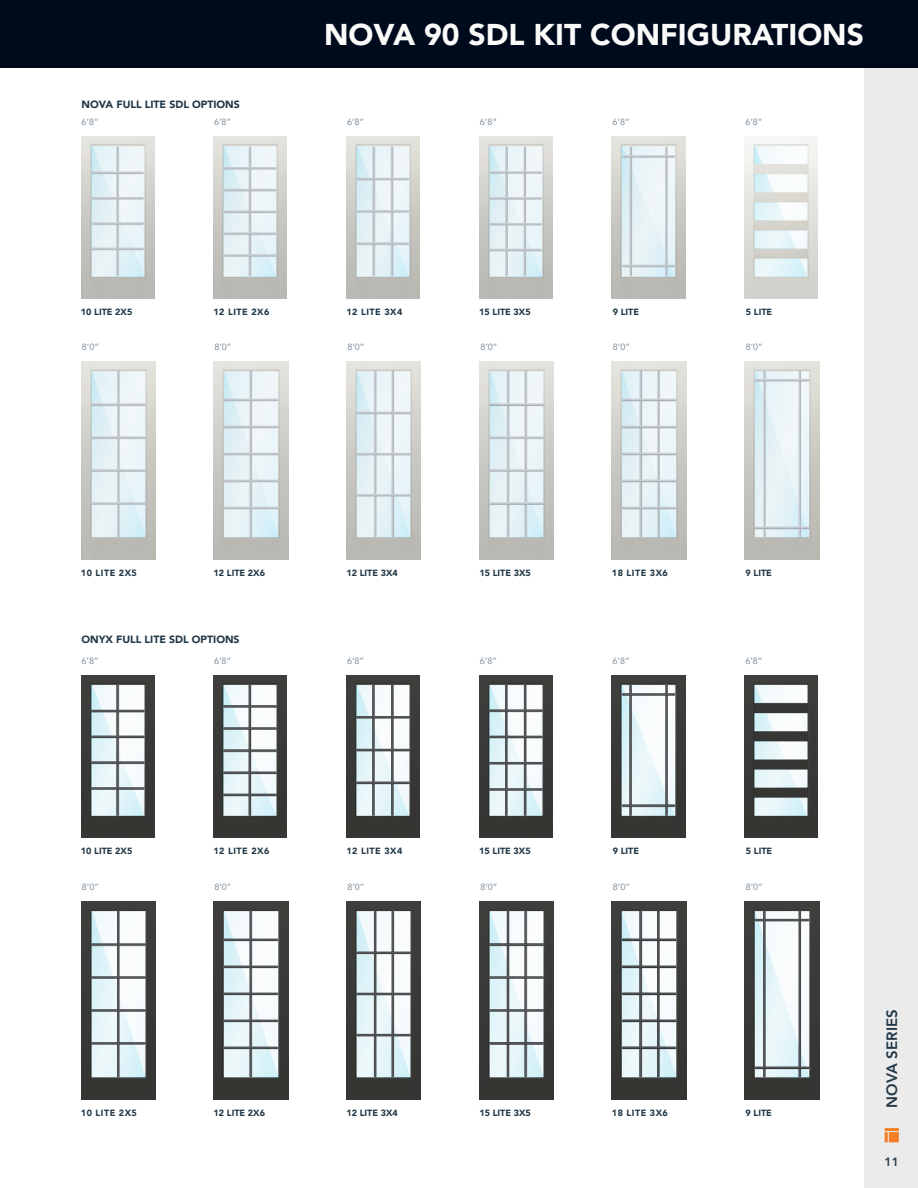
<style>
.page{position:relative;width:918px;height:1188px;background:#fff}
.page>*{position:absolute;margin:0;border:0;box-sizing:border-box;transform-origin:0 0}
.t1{font:900 30px "Avenir";color:#fbfbfa}
.t2{font:800 15px "Avenir";color:#223847}
.t3{font:800 12px "Avenir";color:#223847}
.t4{font:900 10.5px "Avenir";color:#223847}
.t5{font:900 9px "Avenir";color:#223847}
.t6{font:9px "Avenir";color:#7b8a97}
.t7{font:900 9px "Avenir";letter-spacing:.05em;color:#223847}
</style>
<div class="page">
<div style="left:864px;top:68px;width:54px;height:1120px;background:#ebebec"></div>
<svg style="left:885px;top:1128px;width:14px;height:14px"></svg>
<div style="left:0;top:0;width:918px;height:68px;background:#000a1d"></div>
<img style="left:81px;top:136px;width:73px;height:162px">
<div style="left:81px;top:675px;width:73px;height:163px;background:#373836"></div>
<img style="left:214px;top:136px;width:73px;height:162px">
<div style="left:214px;top:675px;width:73px;height:163px;background:#373836"></div>
<img style="left:346px;top:136px;width:74px;height:162px">
<div style="left:346px;top:675px;width:74px;height:163px;background:#373836"></div>
<img style="left:479px;top:136px;width:73px;height:162px">
<div style="left:479px;top:675px;width:73px;height:163px;background:#373836"></div>
<img style="left:612px;top:136px;width:73px;height:162px">
<img style="left:745px;top:138px;width:73px;height:160px">
<div style="left:612px;top:675px;width:73px;height:163px;background:#373836"></div>
<img style="left:745px;top:675px;width:73px;height:163px">
<svg style="left:91px;top:146px;width:53px;height:130px"></svg>
<svg style="left:90px;top:684px;width:55px;height:132px"></svg>
<img style="left:81px;top:361px;width:75px;height:198px">
<div style="left:81px;top:901px;width:75px;height:198px;background:#383937"></div>
<img style="left:214px;top:361px;width:74px;height:198px">
<div style="left:214px;top:901px;width:74px;height:198px;background:#383836"></div>
<img style="left:346px;top:361px;width:75px;height:198px">
<div style="left:346px;top:901px;width:75px;height:198px;background:#383937"></div>
<img style="left:479px;top:361px;width:75px;height:198px">
<div style="left:479px;top:901px;width:75px;height:198px;background:#383937"></div>
<img style="left:612px;top:361px;width:74px;height:198px">
<div style="left:612px;top:901px;width:74px;height:198px;background:#383836"></div>
<img style="left:745px;top:361px;width:74px;height:198px">
<div style="left:745px;top:901px;width:74px;height:198px;background:#383836"></div>
<svg style="left:224px;top:146px;width:52px;height:130px"></svg>
<svg style="left:223px;top:684px;width:54px;height:132px"></svg>
<svg style="left:357px;top:146px;width:52px;height:130px"></svg>
<svg style="left:356px;top:684px;width:54px;height:132px"></svg>
<svg style="left:489px;top:146px;width:53px;height:130px"></svg>
<svg style="left:489px;top:684px;width:54px;height:132px"></svg>
<svg style="left:622px;top:146px;width:53px;height:130px"></svg>
<svg style="left:621px;top:684px;width:55px;height:132px"></svg>
<svg style="left:91px;top:370px;width:55px;height:168px"></svg>
<svg style="left:91px;top:910px;width:55px;height:168px"></svg>
<svg style="left:223px;top:370px;width:56px;height:168px"></svg>
<svg style="left:223px;top:910px;width:56px;height:168px"></svg>
<svg style="left:356px;top:370px;width:55px;height:168px"></svg>
<svg style="left:356px;top:910px;width:55px;height:168px"></svg>
<svg style="left:621px;top:370px;width:56px;height:168px"></svg>
<svg style="left:621px;top:910px;width:56px;height:168px"></svg>
<svg style="left:489px;top:370px;width:55px;height:168px"></svg>
<svg style="left:489px;top:910px;width:55px;height:168px"></svg>
<svg style="left:754px;top:370px;width:56px;height:168px"></svg>
<svg style="left:754px;top:910px;width:56px;height:168px"></svg>
<p class="t4" style="left:81px;top:95px;width:160px">NOVA FULL LITE SDL OPTIONS</p>
<p class="t6" style="left:82px;top:114px;width:19px">6’8”</p>
<p class="t6" style="left:214px;top:114px;width:19px">6’8”</p>
<h1 class="t1" style="left:324px;top:9px;width:541px">NOVA 90 SDL KIT CONFIGURATIONS</h1>
<p class="t6" style="left:347px;top:114px;width:19px">6’8”</p>
<p class="t6" style="left:480px;top:114px;width:19px">6’8”</p>
<p class="t6" style="left:613px;top:114px;width:19px">6’8”</p>
<p class="t6" style="left:745px;top:114px;width:19px">6’8”</p>
<p class="t5" style="left:81px;top:304px;width:53px">10 LITE 2X5</p>
<p class="t6" style="left:82px;top:339px;width:19px">8’0”</p>
<p class="t7" style="left:214px;top:304px;width:57px">12 LITE 2X6</p>
<p class="t6" style="left:214px;top:339px;width:19px">8’0”</p>
<p class="t7" style="left:346px;top:304px;width:57px">12 LITE 3X4</p>
<p class="t6" style="left:347px;top:339px;width:19px">8’0”</p>
<p class="t5" style="left:479px;top:304px;width:53px">15 LITE 3X5</p>
<p class="t6" style="left:480px;top:339px;width:19px">8’0”</p>
<p class="t5" style="left:613px;top:304px;width:28px">9 LITE</p>
<p class="t5" style="left:746px;top:304px;width:28px">5 LITE</p>
<p class="t6" style="left:613px;top:339px;width:19px">8’0”</p>
<p class="t6" style="left:746px;top:339px;width:19px">8’0”</p>
<p class="t7" style="left:81px;top:565px;width:57px">10 LITE 2X5</p>
<p class="t5" style="left:214px;top:565px;width:53px">12 LITE 2X6</p>
<p class="t5" style="left:346px;top:565px;width:53px">12 LITE 3X4</p>
<p class="t5" style="left:479px;top:565px;width:53px">15 LITE 3X5</p>
<p class="t7" style="left:612px;top:565px;width:57px">18 LITE 3X6</p>
<p class="t5" style="left:746px;top:565px;width:28px">9 LITE</p>
<p class="t4" style="left:81px;top:630px;width:160px">ONYX FULL LITE SDL OPTIONS</p>
<p class="t6" style="left:82px;top:653px;width:19px">6’8”</p>
<p class="t6" style="left:214px;top:653px;width:19px">6’8”</p>
<p class="t6" style="left:347px;top:653px;width:19px">6’8”</p>
<p class="t6" style="left:480px;top:653px;width:19px">6’8”</p>
<p class="t6" style="left:613px;top:653px;width:19px">6’8”</p>
<p class="t6" style="left:745px;top:653px;width:19px">6’8”</p>
<p class="t5" style="left:81px;top:843px;width:53px">10 LITE 2X5</p>
<p class="t7" style="left:214px;top:843px;width:57px">12 LITE 2X6</p>
<p class="t7" style="left:346px;top:843px;width:57px">12 LITE 3X4</p>
<p class="t5" style="left:479px;top:843px;width:53px">15 LITE 3X5</p>
<p class="t5" style="left:613px;top:843px;width:28px">9 LITE</p>
<p class="t5" style="left:746px;top:843px;width:28px">5 LITE</p>
<p class="t6" style="left:82px;top:879px;width:19px">8’0”</p>
<p class="t6" style="left:214px;top:879px;width:19px">8’0”</p>
<p class="t6" style="left:347px;top:879px;width:19px">8’0”</p>
<p class="t6" style="left:480px;top:879px;width:19px">8’0”</p>
<p class="t6" style="left:613px;top:879px;width:19px">8’0”</p>
<p class="t6" style="left:746px;top:879px;width:19px">8’0”</p>
<h2 class="t2" style="left:880px;top:1108px;width:100px;rotate:-90deg">NOVA SERIES</h2>
<p class="t7" style="left:81px;top:1105px;width:57px">10 LITE 2X5</p>
<p class="t5" style="left:214px;top:1105px;width:53px">12 LITE 2X6</p>
<p class="t5" style="left:346px;top:1105px;width:53px">12 LITE 3X4</p>
<p class="t5" style="left:479px;top:1105px;width:53px">15 LITE 3X5</p>
<p class="t7" style="left:612px;top:1105px;width:57px">18 LITE 3X6</p>
<p class="t5" style="left:746px;top:1105px;width:28px">9 LITE</p>
<h3 class="t3" style="left:885px;top:1152px;width:16px">11</h3>
</div>
